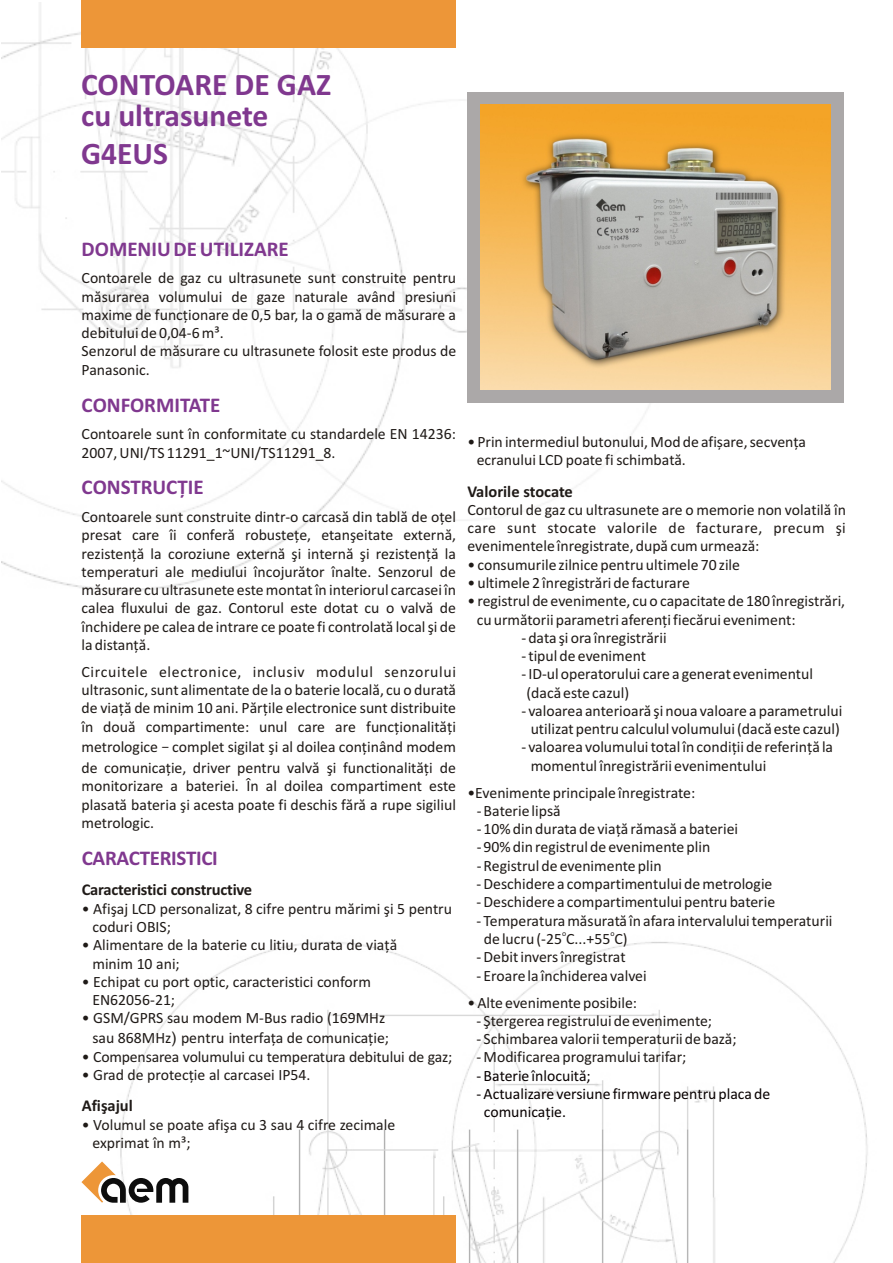
<style>
.page{position:relative;width:893px;height:1263px;background:#fff}
.page>*{position:absolute;margin:0;border:0;box-sizing:border-box;transform-origin:0 0}
.t1{font:700 31.5px/30.8px "Calibri";color:#80388f}
.t2{font:700 21px "Calibri";color:#80388f}
.t3{font:700 16.5px "Calibri";letter-spacing:-.015em;color:#1f1a17}
.t4{font:15.75px/18.3px "Calibri";color:#1f1a17}
.t5{font:15.75px/18.3px "Calibri";color:#080000}
.t6{font:7.8px "Calibri";color:#1f1a17}
.s1{font-family:"Lucida Sans Unicode"}
.s2{font-family:"Arial Unicode MS"}
</style>
<div class="page">
<img style="left:1px;top:2px;width:719px;height:590px">
<div style="left:468px;top:92px;width:376px;height:310px;background:#aba8a8"></div>
<img style="left:109px;top:942px;width:759px;height:320px">
<svg style="left:81px;top:1161px;width:107px;height:42px"></svg>
<div style="left:81px;top:1216px;width:375px;height:47px;background:#ed9638"></div>
<div style="left:82px;top:0;width:374px;height:47px;background:#ed9638"></div>
<img style="left:481px;top:105px;width:349px;height:284px">
<h1 class="t1" style="left:81px;top:72px;width:251px">CONTOARE DE GAZ cu ultrasunete</h1>
<h1 class="t1" style="left:81px;top:141px;width:88px">G4EUS</h1>
<h2 class="t2" style="left:82px;top:240px;width:209px">DOMENIU DE UTILIZARE</h2>
<p class="t4" style="left:82px;top:270px;width:376px">Contoarele de gaz cu ultrasunete sunt construite pentru măsurarea volumului de gaze naturale av nd presiuni maxime de funcţionare de 0,5 bar, la o gamă de măsurare a debitului de 0,04-6 m³.<br>Senzorul de măsurare cu ultrasunete folosit este produs de Panasonic.</p>
<p class="t4" style="left:371px;top:288px;width:9px">â</p>
<h2 class="t2" style="left:82px;top:396px;width:140px">CONFORMITATE</h2>
<p class="t4" style="left:82px;top:426px;width:376px">Contoarele sunt în conformitate cu standardele EN 14236:<br>2007, UNI/TS 11291_1~UNI/TS11291_8.</p>
<h2 class="t2" style="left:82px;top:479px;width:124px">CONSTRUCŢIE</h2>
<p class="t4" style="left:82px;top:509px;width:376px;text-align:justify">Contoarele sunt construite dintr-o carcasă din tablă de oţel presat care îi conferă robusteţe, etanşeitate externă, rezistenţă la coroziune externă şi internă şi rezistenţă la temperaturi ale mediului încojurător înalte. Senzorul de măsurare cu ultrasunete este montat în interiorul carcasei în calea fluxului de gaz. Contorul este dotat cu o valvă de închidere pe calea de intrare ce poate fi controlată local şi de la distanţă.</p>
<p class="t4" style="left:82px;top:664px;width:376px;text-align:justify">Circuitele electronice, inclusiv modulul senzorului ultrasonic, sunt alimentate de la o baterie locală, cu o durată de viaţă de minim 10 ani. Părţile electronice sunt distribuite în două compartimente: unul care are funcţionalităţi</p>
<p class="t4" style="left:82px;top:738px;width:376px;line-height:20.9px">metrologice <span class="s1">–</span> complet sigilat şi al doilea conținând modem de comunicație, driver pentru valvă şi functionalităţi de</p>
<p class="t4" style="left:82px;top:778px;width:376px;text-align:justify">monitorizare a bateriei. În al doilea compartiment este plasată bateria şi acesta poate fi deschis fără a rupe sigiliul metrologic.</p>
<h2 class="t2" style="left:82px;top:849px;width:138px">CARACTERISTICI</h2>
<p class="t3" style="left:82px;top:883px;width:172px">Caracteristici constructive</p>
<p class="t4" style="left:92px;top:901px;width:361px;text-indent:-11px">• Afişaj LCD personalizat, 8 cifre pentru mărimi şi 5 pentru coduri OBIS;</p>
<p class="t4" style="left:92px;top:937px;width:306px;text-indent:-11px">• Alimentare de la baterie cu litiu, durata de viaţă minim 10 ani;</p>
<p class="t4" style="left:92px;top:974px;width:280px;text-indent:-11px">• Echipat cu port optic, caracteristici conform<br>EN62056-21;</p>
<p class="t4" style="left:82px;top:1009px;width:309px;line-height:20px;text-align:right">• GSM/GPRS sau modem M-Bus radio (169MHz sau 868MHz<span class="s2">)</span> pentru interfața de comunicație;</p>
<p class="t4" style="left:82px;top:1048px;width:372px">• Compensarea volumului cu temperatura debitului de gaz;</p>
<p class="t4" style="left:82px;top:1067px;width:230px">• Grad de protecţie al carcasei IP54.</p>
<p class="t3" style="left:82px;top:1099px;width:53px">Afişajul</p>
<p class="t4" style="left:92px;top:1116px;width:304px;text-indent:-11px">• Volumul se poate afişa cu 3 sau 4 cifre zecimale exprimat în m³;</p>
<p class="t4" style="left:477px;top:434px;width:331px;text-indent:-9px">•Prin intermediul butonului, Mod de afișare,secvența ecranului LCD poate fi schimbată.</p>
<p class="t3" style="left:467px;top:484px;width:107px">Valorile stocate</p>
<p class="t4" style="left:467px;top:502px;width:380px;text-align:justify">Contorul de gaz cu ultrasunete are o memorie non volatilă în care sunt stocate valorile de facturare, precum şi evenimentele înregistrate, după cum urmează:</p>
<p class="t4" style="left:467px;top:557px;width:274px">• consumurile zilnice pentru ultimele 70 zile</p>
<p class="t4" style="left:467px;top:575px;width:224px">• ultimele 2 înregistrări de facturare</p>
<p class="t4" style="left:477px;top:593px;width:370px;text-indent:-9px">• registrul de evenimente, cu o capacitate de 180 înregistrări, cu următorii parametri aferenţi fiecărui eveniment:</p>
<p class="t4" style="left:521px;top:630px;width:147px">- data şi ora înregistrării</p>
<p class="t4" style="left:521px;top:648px;width:126px">- tipul de eveniment</p>
<p class="t4" style="left:526px;top:666px;width:288px;text-indent:-5px">- ID-ul operatorului care a generat evenimentul (dacă este cazul)</p>
<p class="t4" style="left:521px;top:703px;width:322px;text-align:center">- valoarea anterioară şi noua valoare a parametrului utilizat pentru calculul volumului (dacă este cazul)</p>
<p class="t4" style="left:531px;top:739px;width:304px;text-indent:-9px">- valoarea volumului total în condiţii de referinţă la momentul înregistrării evenimentului</p>
<p class="t4" style="left:467px;top:784px;width:229px">•Evenimente principale înregistrate:</p>
<p class="t4" style="left:477px;top:803px;width:86px">- Baterie lipsă</p>
<p class="t4" style="left:477px;top:821px;width:263px">- 10% din durata de viaţă rămasă a bateriei</p>
<p class="t4" style="left:477px;top:839px;width:235px">- 90% din registrul de evenimente plin</p>
<p class="t4" style="left:477px;top:858px;width:186px">- Registrul de evenimente plin</p>
<p class="t4" style="left:477px;top:876px;width:297px">- Deschidere a compartimentului de metrologie</p>
<p class="t4" style="left:477px;top:894px;width:300px">- Deschidere a compartimentului pentru baterie</p>
<p class="t4" style="left:477px;top:912px;width:357px">- Temperatura măsurată în afara intervalului temperaturii</p>
<p class="t6" style="left:562px;top:930px;width:6px">o</p>
<p class="t6" style="left:610px;top:930px;width:6px">o</p>
<p class="t4" style="left:484px;top:931px;width:145px">de lucru (-25 C...+55 C)</p>
<p class="t4" style="left:477px;top:949px;width:151px">- Debit invers înregistrat</p>
<p class="t4" style="left:477px;top:967px;width:172px">- Eroare la închiderea valvei</p>
<p class="t4" style="left:467px;top:994px;width:171px">• Alte evenimente posibile:</p>
<p class="t4" style="left:477px;top:1013px;width:237px">- Ştergerea registrului de evenimente;</p>
<p class="t4" style="left:477px;top:1031px;width:262px">- Schimbarea valorii temperaturii de bază; -Modificarea programului tarifar;</p>
<p class="t5" style="left:477px;top:1067px;width:116px">- Baterie înlocuită;</p>
<p class="t5" style="left:484px;top:1086px;width:288px;text-indent:-7px">- Actualizare versiune firmware pentru placa de comunicaţie.</p>
</div>
